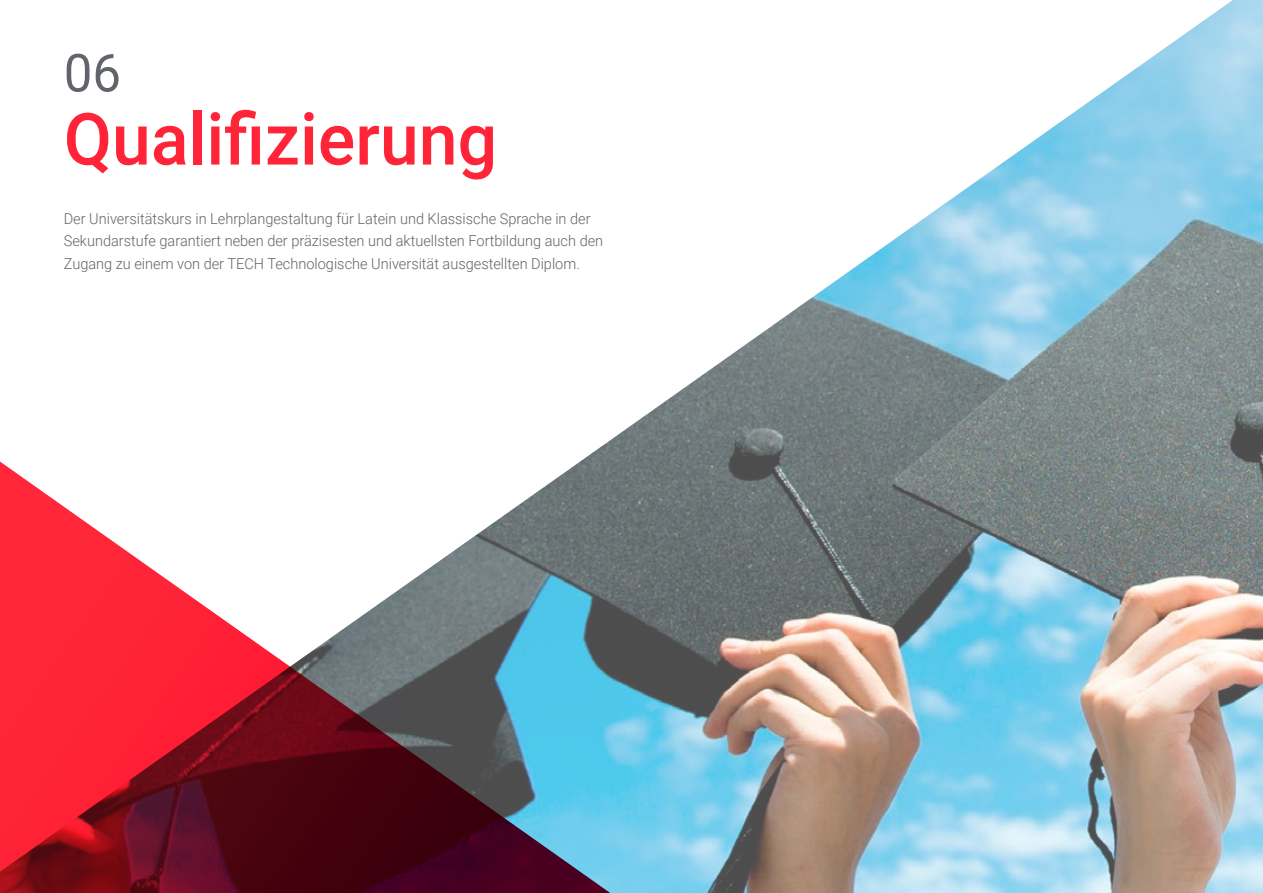
<style>
.page{position:relative;width:1263px;height:893px;background:#fff}
.page>*{position:absolute;margin:0;border:0;box-sizing:border-box;transform-origin:0 0}
.t1{font:500 72px "Roboto";color:#ff2438}
.t2{font:52.5px "Roboto";color:#61646a}
.t3{font:300 15px/22.5px "Roboto";color:#61646a}
</style>
<div class="page">
<img style="left:602px;top:0;width:661px;height:893px">
<svg style="left:0;top:446px;width:640px;height:447px"></svg>
<h2 class="t2" style="left:64px;top:36px;width:59px">06</h2>
<h1 class="t1" style="left:64px;top:89px;width:435px">Qualifizierung</h1>
<p class="t3" style="left:64px;top:207px;width:541px">Der Universitätskurs in Lehrplangestaltung für Latein und Klassische Sprache in der<br>Sekundarstufe garantiert neben der präzisesten und aktuellsten Fortbildung auch den<br>Zugang zu einem von der TECH Technologische Universität ausgestellten Diplom.</p>
</div>
